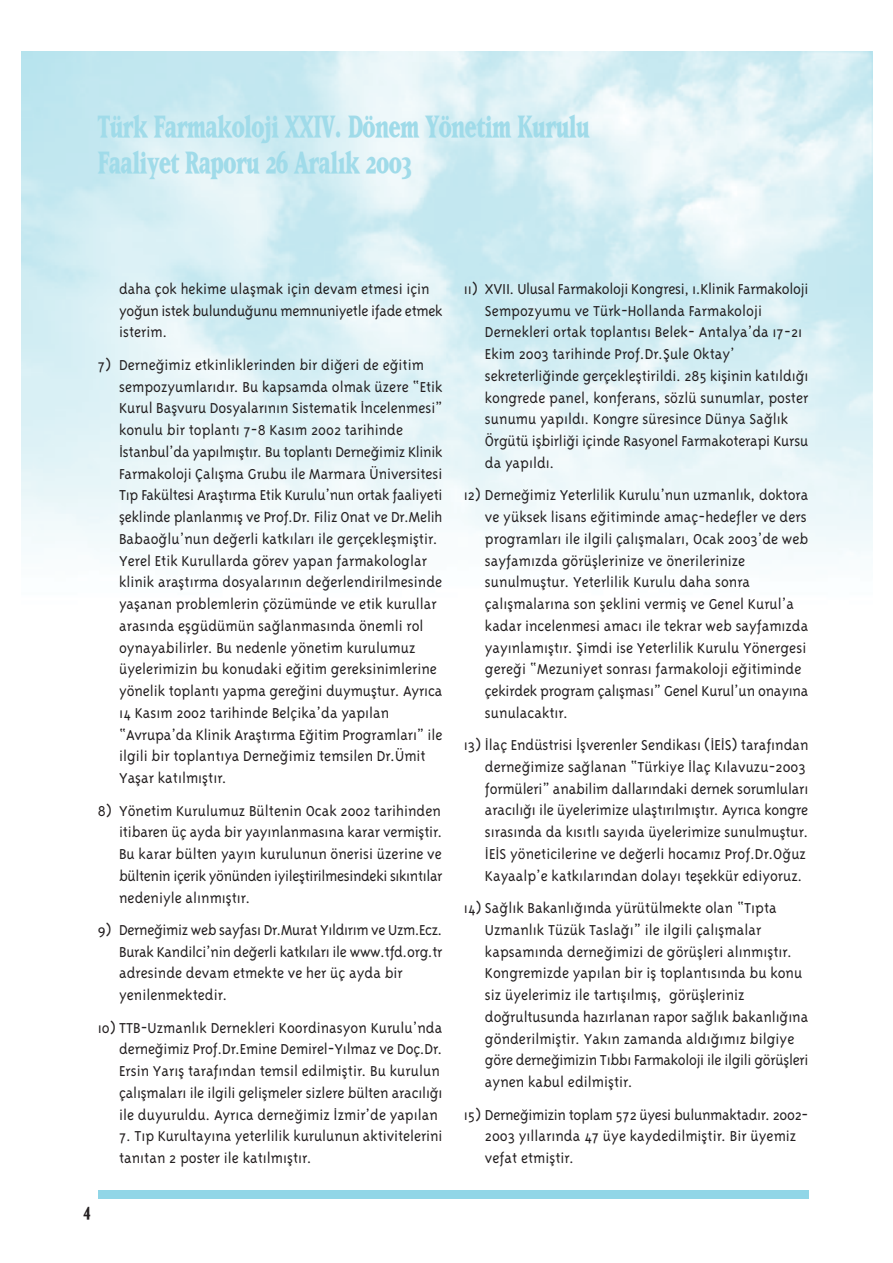
<style>
.page{position:relative;width:893px;height:1263px;background:#fff}
.page>*{position:absolute;margin:0;border:0;box-sizing:border-box;transform-origin:0 0}
.t1{font:800 36px/36px "Matrix Trk";letter-spacing:-.02em;color:#a0dbe9;scale:.69 1}
.t2{font:800 21px "Matrix Trk";color:#231f20;scale:.7 1}
.t3{font:300 16.5px/21.8px "Triplex";color:#231f20}
.t4{font:300 16.5px/21.8px "Triplex";letter-spacing:-.02em;color:#231f20}
</style>
<div class="page">
<div style="left:98px;top:1191px;width:710px;height:8px;background:#91d6e7"></div>
<h1 class="t1" style="left:98px;top:109px;width:714px">Türk Farmakoloji XXIV. Dönem Yönetim Kurulu<br>Faaliyet Raporu 26 Aral›k 2003</h1>
<p class="t3" style="left:119px;top:279px;width:325px">daha çok hekime ulaflmak için devam etmesi için yo¤un istek bulundu¤unu memnuniyetle ifade etmek isterim.</p>
<p class="t3" style="left:119px;top:355px;width:325px;text-indent:-21px">7) Derne¤imiz etkinliklerinden bir di¤eri de e¤itim sempozyumlar›d›r. Bu kapsamda olmak üzere “Etik Kurul Baflvuru Dosyalar›n›n Sistematik ‹ncelenmesi” konulu bir toplant› 7-8 Kas›m 2002 tarihinde ‹stanbul’da yap›lm›flt›r. Bu toplant› Derne¤imiz Klinik Farmakoloji Çal›flma Grubu ile Marmara Üniversitesi T›p Fakültesi Araflt›rma Etik Kurulu’nun ortak faaliyeti fleklinde planlanm›fl ve Prof.Dr. Filiz Onat ve Dr.Melih Babao¤lu’nun de¤erli katk›lar› ile gerçekleflmifltir.<br>Yerel Etik Kurullarda görev yapan farmakologlar klinik araflt›rma dosyalar›n›n de¤erlendirilmesinde yaflanan problemlerin çözümünde ve etik kurullar aras›nda eflgüdümün sa¤lanmas›nda önemli rol oynayabilirler. Bu nedenle yönetim kurulumuz üyelerimizin bu konudaki e¤itim gereksinimlerine yönelik toplant› yapma gere¤ini duymufltur. Ayr›ca 14 Kas›m 2002 tarihinde Belçika’da yap›lan “Avrupa’da Klinik Araflt›rma E¤itim Programlar›” ile ilgili bir toplant›ya Derne¤imiz temsilen Dr.Ümit Yaflar kat›lm›flt›r.</p>
<p class="t3" style="left:119px;top:801px;width:325px;text-align:justify;text-indent:-21px">8) Yönetim Kurulumuz Bültenin Ocak 2002 tarihinden itibaren üç ayda bir yay›nlanmas›na karar vermifltir.<br>Bu karar bülten yay›n kurulunun önerisi üzerine ve bültenin içerik yönünden iyilefltirilmesindeki s›k›nt›lar nedeniyle al›nm›flt›r.</p>
<p class="t4" style="left:119px;top:920px;width:325px;text-indent:-21px">9) Derne¤imiz web sayfas› Dr.Murat Y›ld›r›m ve Uzm.Ecz.<br>Burak Kandilci’nin de¤erli katk›lar› ile www.tfd.org.tr adresinde devam etmekte ve her üç ayda bir yenilenmektedir.</p>
<p class="t3" style="left:119px;top:1018px;width:325px;text-indent:-21px">10) TTB-Uzmanl›k Dernekleri Koordinasyon Kurulu’nda derne¤imiz Prof.Dr.Emine Demirel-Y›lmaz ve Doç.Dr.<br>Ersin Yar›fl taraf›ndan temsil edilmifltir. Bu kurulun çal›flmalar› ile ilgili geliflmeler sizlere bülten arac›l›¤› ile duyuruldu. Ayr›ca derne¤imiz ‹zmir’de yap›lan</p>
<p class="t3" style="left:119px;top:1127px;width:325px">7. T›p Kurultay›na yeterlilik kurulunun aktivitelerini tan›tan 2 poster ile kat›lm›flt›r.</p>
<p class="t2" style="left:84px;top:1199px;width:12px">4</p>
<p class="t3" style="left:485px;top:279px;width:325px;text-indent:-21px">11) XVII. Ulusal Farmakoloji Kongresi, 1.Klinik Farmakoloji Sempozyumu ve Türk-Hollanda Farmakoloji Dernekleri ortak toplant›s› Belek- Antalya’da 17-21<br>Ekim 2003 tarihinde Prof.Dr.fiule Oktay’ sekreterli¤inde gerçeklefltirildi. 285 kiflinin kat›ld›¤› kongrede panel, konferans, sözlü sunumlar, poster sunumu yap›ld›. Kongre süresince Dünya Sa¤l›k Örgütü iflbirli¤i içinde Rasyonel Farmakoterapi Kursu da yap›ld›.</p>
<p class="t3" style="left:485px;top:486px;width:325px;text-indent:-21px">12) Derne¤imiz Yeterlilik Kurulu’nun uzmanl›k, doktora ve yüksek lisans e¤itiminde amaç-hedefler ve ders programlar› ile ilgili çal›flmalar›, Ocak 2003’de web sayfam›zda görüfllerinize ve önerilerinize sunulmufltur. Yeterlilik Kurulu daha sonra çal›flmalar›na son fleklini vermifl ve Genel Kurul’a kadar incelenmesi amac› ile tekrar web sayfam›zda yay›nlam›flt›r. fiimdi ise Yeterlilik Kurulu Yönergesi gere¤i “Mezuniyet sonras› farmakoloji e¤itiminde çekirdek program çal›flmas›” Genel Kurul’un onay›na sunulacakt›r.</p>
<p class="t3" style="left:485px;top:736px;width:325px;text-indent:-21px">13) ‹laç Endüstrisi ‹flverenler Sendikas› (‹E‹S) taraf›ndan derne¤imize sa¤lanan “Türkiye ‹laç K›lavuzu-2003 formüleri” anabilim dallar›ndaki dernek sorumlular› arac›l›¤› ile üyelerimize ulaflt›r›lm›flt›r. Ayr›ca kongre s›ras›nda da k›s›tl› say›da üyelerimize sunulmufltur. ‹E‹S yöneticilerine ve de¤erli hocam›z Prof.Dr.O¤uz Kayaalp’e katk›lar›ndan dolay› teflekkür ediyoruz.</p>
<p class="t3" style="left:485px;top:898px;width:325px;text-indent:-21px">14) Sa¤l›k Bakanl›¤›nda yürütülmekte olan “T›pta Uzmanl›k Tüzük Tasla¤›” ile ilgili çal›flmalar kapsam›nda derne¤imizi de görüflleri al›nm›flt›r.<br>Kongremizde yap›lan bir ifl toplant›s›nda bu konu siz üyelerimiz ile tart›fl›lm›fl, görüflleriniz do¤rultusunda haz›rlanan rapor sa¤l›k bakanl›¤›na gönderilmifltir. Yak›n zamanda ald›¤›m›z bilgiye göre derne¤imizin T›bb› Farmakoloji ile ilgili görüflleri aynen kabul edilmifltir.</p>
<p class="t3" style="left:485px;top:1105px;width:325px;text-indent:-21px">15) Derne¤imizin toplam 572 üyesi bulunmaktad›r. 2002-<br>2003 y›llar›nda 47 üye kaydedilmifltir. Bir üyemiz vefat etmifltir.</p>
</div>
